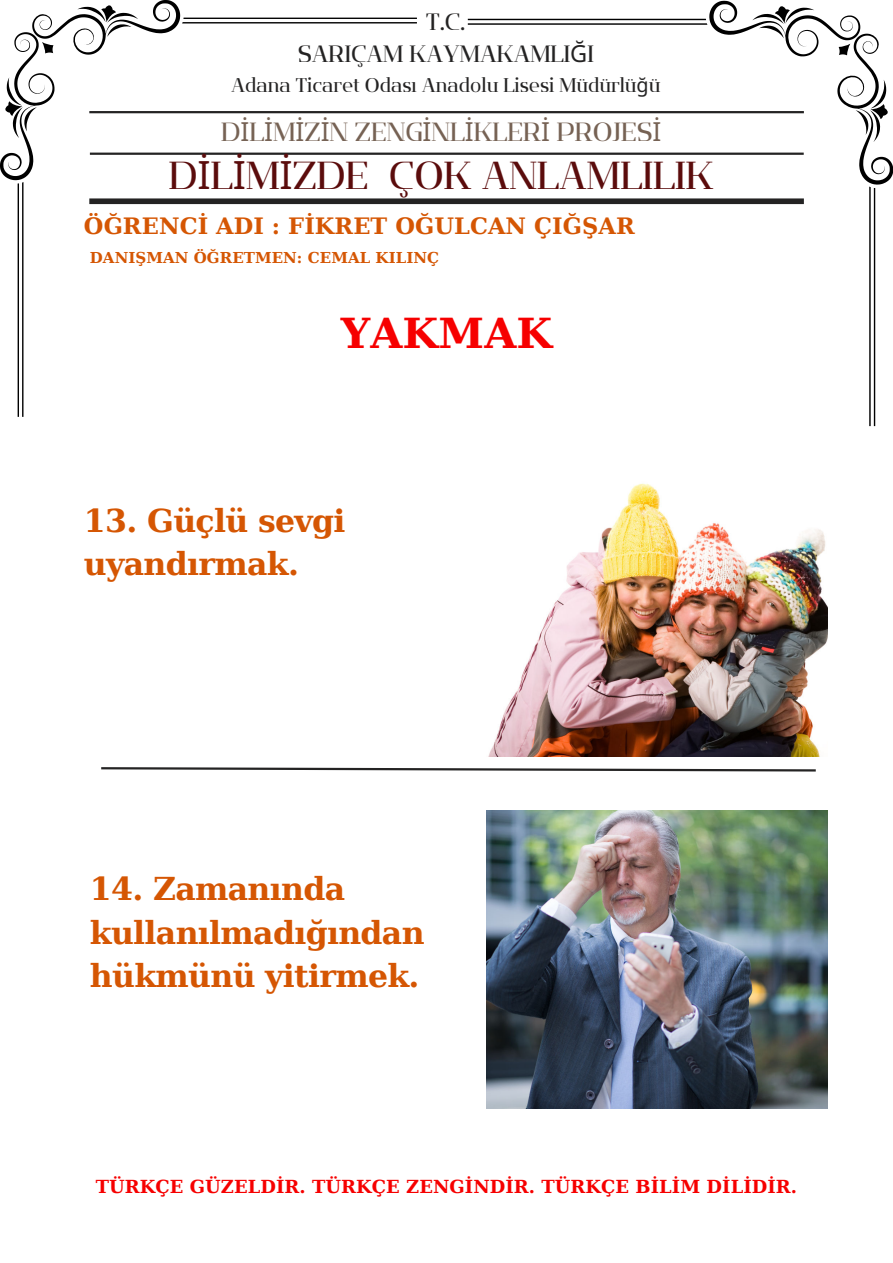
<style>
.page{position:relative;width:893px;height:1263px;background:#fff}
.page>*{position:absolute;margin:0;border:0;box-sizing:border-box;transform-origin:0 0}
.t1{font:700 41.25px "DejaVu Serif";letter-spacing:.005em;color:#f60000}
.t2{font:39px "Flatory Serif 400";color:#5b0c0c}
.t3{font:700 31.5px/43.3px "DejaVu Serif";letter-spacing:-.02em;color:#d55603}
.t4{font:26.25px "Flatory Serif 400";color:#766254}
.t5{font:23.55px/32.6px "Flatory Serif 400";color:#242323;text-align:center}
.t6{font:700 22.5px "DejaVu Serif";letter-spacing:.005em;color:#d55603}
.t7{font:19.8px "Flatory Serif 400";color:#242323}
.t8{font:700 17.92px "DejaVu Serif";letter-spacing:.005em;color:#f60000}
.t9{font:700 15px "DejaVu Serif";letter-spacing:.005em;color:#d55603}
.s1{font-family:"Noto Sans"}
</style>
<div class="page">
<hr style="left:89px;top:111px;width:715px;height:2px;background:#242323">
<div style="left:89px;top:198px;width:715px;height:6px;background:#242323"></div>
<hr style="left:90px;top:153px;width:713px;height:2px;background:#242323">
<svg style="left:101px;top:767px;width:715px;height:5px"></svg>
<img style="left:486px;top:811px;width:341px;height:297px">
<svg style="left:468px;top:1px;width:425px;height:425px"></svg>
<svg style="left:0;top:0;width:417px;height:417px"></svg>
<img style="left:488px;top:483px;width:339px;height:273px">
<p class="t5" style="left:298px;top:5px;width:297px">T.C.<br>SARIÇAM KAYMAKAMLI<span class="s1">Ğ</span>I</p>
<p class="t7" style="left:231px;top:74px;width:431px">Adana Ticaret Odası Anadolu Lisesi Müdürlü<span class="s1">ğ</span>ü</p>
<p class="t4" style="left:221px;top:116px;width:442px">D<span class="s1">İ</span>L<span class="s1">İ</span>M<span class="s1">İ</span>Z<span class="s1">İ</span>N ZENG<span class="s1">İ</span>NL<span class="s1">İ</span>KLER<span class="s1">İ</span> PROJES<span class="s1">İ</span></p>
<p class="t2" style="left:169px;top:152px;width:546px">D<span class="s1">İ</span>L<span class="s1">İ</span>M<span class="s1">İ</span>ZDE ÇOK ANLAMLILIK</p>
<p class="t6" style="left:84px;top:209px;width:552px">ÖĞRENCİ ADI : FİKRET OĞULCAN ÇIĞŞAR</p>
<p class="t9" style="left:90px;top:246px;width:351px">DANIŞMAN ÖĞRETMEN: CEMAL KILINÇ</p>
<h1 class="t1" style="left:341px;top:300px;width:213px">YAKMAK</h1>
<p class="t3" style="left:84px;top:498px;width:263px">13. Güçlü sevgi uyandırmak.</p>
<p class="t3" style="left:90px;top:867px;width:336px">14. Zamanında kullanılmadığından hükmünü yitirmek.</p>
<p class="t8" style="left:96px;top:1172px;width:702px">TÜRKÇE GÜZELDİR. TÜRKÇE ZENGİNDİR. TÜRKÇE BİLİM DİLİDİR.</p>
</div>
